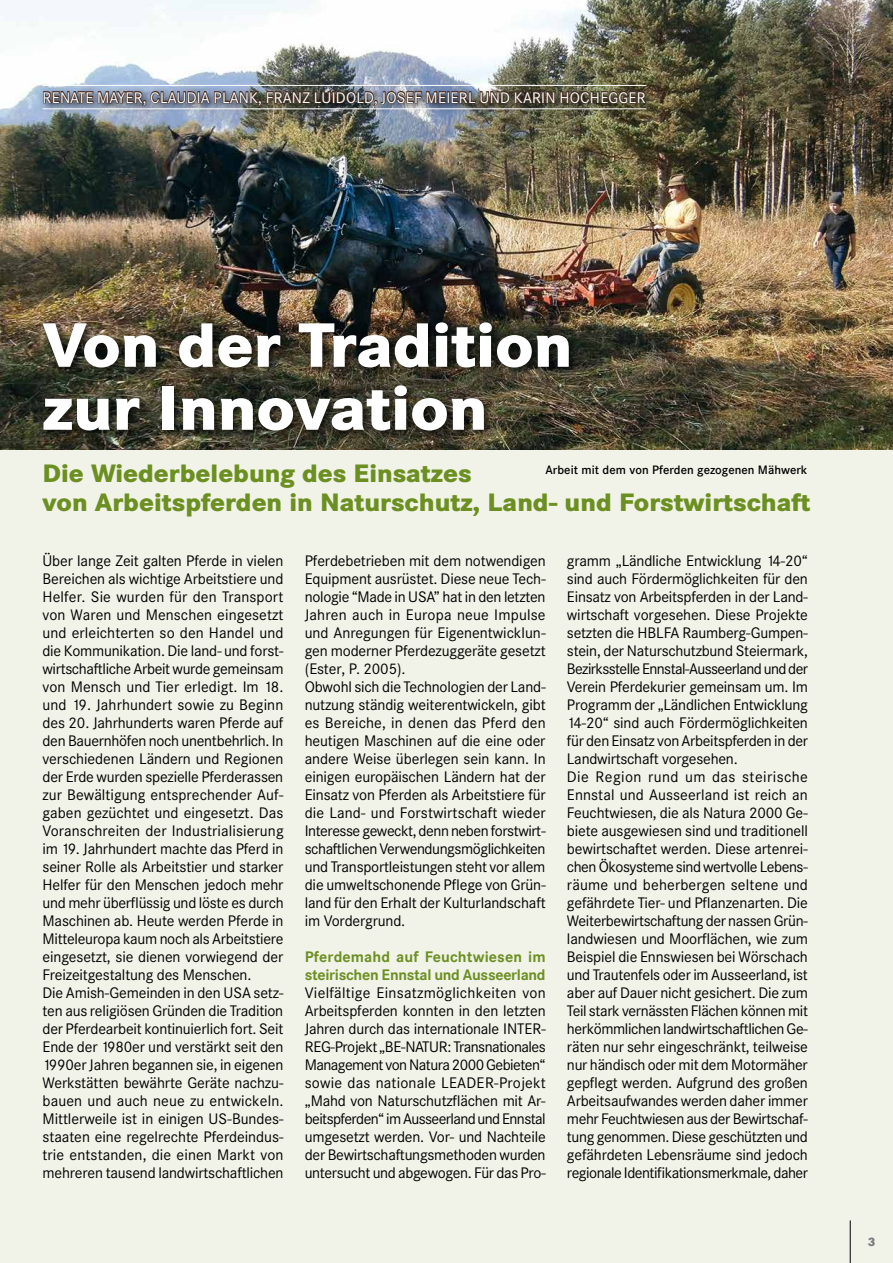
<style>
.page{position:relative;width:893px;height:1263px;background:#f1f3e8}
.page>*{position:absolute;margin:0;border:0;box-sizing:border-box;transform-origin:0 0}
.t1{font:800 61.5px/63px "Corporate SBQ";color:#fff}
.t2{font:800 24.75px "Corporate SBQ";color:#6c8f22}
.t3{font:15px/18px "Corporate SBQ";letter-spacing:-.01em;color:#000}
.t4{font:15px "Corporate SBQ";letter-spacing:.015em;color:#fff}
.t5{font:700 15px/18px "Corporate SBQ";letter-spacing:-.02em;color:#6c8f22}
.t6{font:500 12px "Corporate SBQ";color:#000}
.t7{font:800 12px "Corporate SBQ";color:#7b7c7e}
</style>
<div class="page">
<img style="left:0;top:0;width:893px;height:449px">
<div style="left:38px;top:86px;width:618px;height:30px;background:#000;opacity:.75"></div>
<img style="left:42px;top:74px;width:606px;height:33px">
<hr style="left:43px;top:85px;width:603px;height:1px;background:#fff">
<hr style="left:43px;top:108px;width:603px;height:1px;background:#fff">
<hr style="left:850px;top:1220px;width:1px;height:43px;background:#000">
<div style="left:39px;top:318px;width:541px;height:123px;background:#000;opacity:.75"></div>
<p class="t4" style="left:43px;top:88px;width:19px">Renate</p>
<p class="t4" style="left:97px;top:88px;width:72px">Mayer, Claudia</p>
<p class="t4" style="left:213px;top:88px;width:19px">Plank</p>
<p class="t4" style="left:258px;top:88px;width:26px">, Franz</p>
<p class="t4" style="left:314px;top:88px;width:17px">Luidold</p>
<p class="t4" style="left:374px;top:88px;width:22px">, Josef</p>
<p class="t4" style="left:425px;top:88px;width:21px">Meierl</p>
<p class="t4" style="left:479px;top:88px;width:11px">und</p>
<p class="t4" style="left:514px;top:88px;width:18px">Karin</p>
<p class="t4" style="left:559px;top:88px;width:21px">Hochegger</p>
<h1 class="t1" style="left:43px;top:314px;width:531px">Von der Tradition zur Innovation</h1>
<h2 class="t2" style="left:43px;top:457px;width:431px">Die Wiederbelebung des Einsatzes</h2>
<p class="t6" style="left:545px;top:462px;width:263px">Arbeit mit dem von Pferden gezogenen Mähwerk</p>
<h2 class="t2" style="left:43px;top:487px;width:769px">von Arbeitspferden in Naturschutz, Land- und Forstwirtschaft</h2>
<p class="t3" style="left:43px;top:552px;width:243px">Über lange Zeit galten Pferde in vielen Bereichen als wichtige Arbeitstiere und Helfer. Sie wurden für den Transport von Waren und Menschen eingesetzt und erleichterten so den Handel und die Kommunikation. Die land- und forst&shy;wirtschaftliche Arbeit wurde gemeinsam von Mensch und Tier erledigt. Im 18. und 19. Jahrhundert sowie zu Beginn des 20. Jahrhunderts waren Pferde auf den Bauernhöfen noch unentbehrlich. In verschiedenen Ländern und Regionen der Erde wurden spezielle Pferderassen zur Bewältigung entsprechender Auf&shy;gaben gezüchtet und eingesetzt. Das Voranschreiten der Industrialisierung im 19. Jahrhundert machte das Pferd in seiner Rolle als Arbeitstier und starker Helfer für den Menschen jedoch mehr und mehr überflüssig und löste es durch Maschinen ab. Heute werden Pferde in Mitteleuropa kaum noch als Arbeitstiere eingesetzt, sie dienen vorwiegend der Freizeitgestaltung des Menschen.<br>Die Amish-Gemeinden in den USA setz&shy;ten aus religiösen Gründen die Tradition der Pferdearbeit kontinuierlich fort. Seit Ende der 1980er und verstärkt seit den 1990er Jahren begannen sie, in eigenen Werkstätten bewährte Geräte nachzu&shy;bauen und auch neue zu entwickeln.<br>Mittlerweile ist in einigen US-Bundes&shy;staaten eine regelrechte Pferdeindus&shy;trie entstanden, die einen Markt von mehreren tausend landwirtschaftlichen</p>
<p class="t3" style="left:305px;top:552px;width:243px">Pferdebetrieben mit dem notwendigen Equipment ausrüstet. Diese neue Tech&shy;nologie “Made in USA” hat in den letzten Jahren auch in Europa neue Impulse und Anregungen für Eigenentwicklun&shy;gen moderner Pferdezuggeräte gesetzt (Ester, P. 2005).<br>Obwohl sich die Technologien der Land&shy;nutzung ständig weiterentwickeln, gibt es Bereiche, in denen das Pferd den heutigen Maschinen auf die eine oder andere Weise überlegen sein kann. In einigen europäischen Ländern hat der Einsatz von Pferden als Arbeitstiere für die Land- und Forstwirtschaft wieder Interesse geweckt, denn neben forstwirt&shy;schaftlichen Verwendungsmöglichkeiten und Transportleistungen steht vor allem die umweltschonende Pflege von Grün&shy;land für den Erhalt der Kulturlandschaft im Vordergrund.</p>
<p class="t5" style="left:305px;top:948px;width:242px">Pferdemahd auf Feuchtwiesen im steirischen Ennstal und Ausseerland</p>
<p class="t3" style="left:305px;top:984px;width:243px;text-align:justify">Vielfältige Einsatzmöglichkeiten von Arbeitspferden konnten in den letzten Jahren durch das internationale INTER-REG-Projekt „BE-NATUR: Transnationales Management von Natura 2000 Gebieten“ sowie das nationale LEADER-Projekt „Mahd von Naturschutzflächen mit Ar&shy;beitspferden“ im Ausseerland und Ennstal umgesetzt werden. Vor- und Nachteile der Bewirtschaftungsmethoden wurden untersucht und abgewogen. Für das Pro-</p>
<p class="t3" style="left:567px;top:552px;width:243px">gramm „Ländliche Entwicklung 14-20“ sind auch Fördermöglichkeiten für den Einsatz von Arbeitspferden in der Land&shy;wirtschaft vorgesehen. Diese Projekte setzten die HBLFA Raumberg-Gumpen&shy;stein, der Naturschutzbund Steiermark, Bezirksstelle Ennstal-Ausseerland und der Verein Pferdekurier gemeinsam um. Im Programm der „Ländlichen Entwicklung 14-20“ sind auch Fördermöglichkeiten für den Einsatz von Arbeitspferden in der Landwirtschaft vorgesehen.<br>Die Region rund um das steirische Ennstal und Ausseerland ist reich an Feuchtwiesen, die als Natura 2000 Ge&shy;biete ausgewiesen sind und traditionell bewirtschaftet werden. Diese artenrei&shy;chen Ökosysteme sind wertvolle Lebens&shy;räume und beherbergen seltene und gefährdete Tier- und Pflanzenarten. Die Weiterbewirtschaftung der nassen Grün&shy;landwiesen und Moorflächen, wie zum Beispiel die Ennswiesen bei Wörschach und Trautenfels oder im Ausseerland, ist aber auf Dauer nicht gesichert. Die zum Teil stark vernässten Flächen können mit herkömmlichen landwirtschaftlichen Ge&shy;räten nur sehr eingeschränkt, teilweise nur händisch oder mit dem Motormäher gepflegt werden. Aufgrund des großen Arbeitsaufwandes werden daher immer mehr Feuchtwiesen aus der Bewirtschaf&shy;tung genommen. Diese geschützten und gefährdeten Lebensräume sind jedoch regionale Identifikationsmerkmale, daher</p>
<p class="t7" style="left:868px;top:1234px;width:9px">3</p>
</div>
